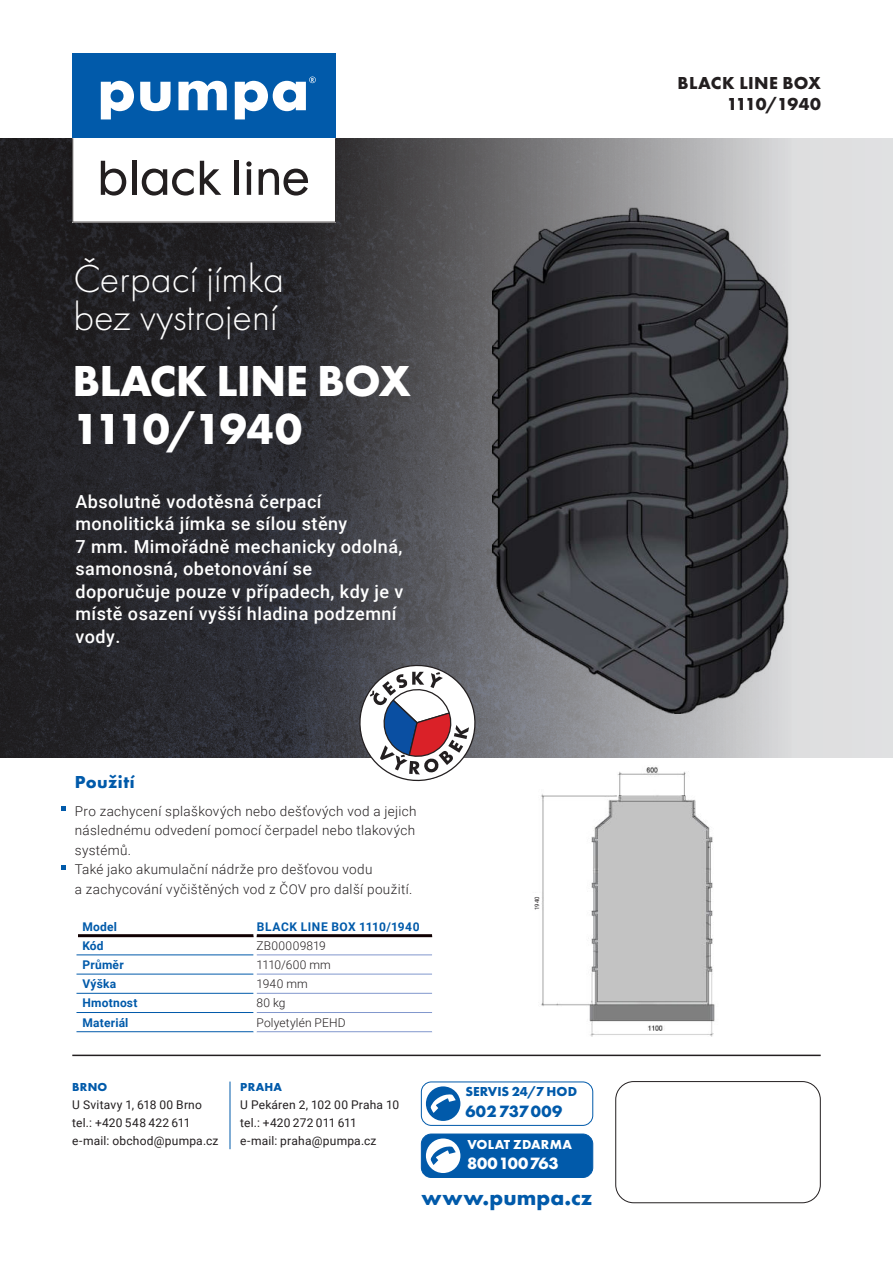
<style>
.page{position:relative;width:893px;height:1263px;background:#fff}
.page>*{position:absolute;margin:0;border:0;box-sizing:border-box;transform-origin:0 0}
.t1{font:700 45px/48px "Futura PT";letter-spacing:-.015em;color:#fff}
.t2{font:300 40.5px/37.5px "Futura PT";color:#fff}
.t3{font:700 22.5px "Futura PT";letter-spacing:.005em;color:#015aaa}
.t4{font:500 18px/22.5px "Roboto";letter-spacing:.025em;color:#fff}
.t5{font:700 18px/21px "Futura PT";letter-spacing:.01em;color:#231f20;text-align:right}
.t6{font:700 18px "Futura PT";letter-spacing:.025em;color:#015aaa}
.t7{font:700 16.95px "Futura PT";letter-spacing:.015em;color:#015aaa}
.t8{font:700 16.95px "Futura PT";letter-spacing:-.015em;color:#fff}
.t9{font:300 13.5px/19.5px "Roboto";letter-spacing:.025em;color:#231f20}
.t10{font:700 13.5px "Futura PT";letter-spacing:.005em;color:#015aaa}
.t11{font:700 13.5px "Futura PT";letter-spacing:.015em;color:#fff}
.t12{font:12px/18px "Roboto";letter-spacing:.015em;color:#231f20}
.t13{font:700 12px "Roboto";letter-spacing:.02em;color:#015aaa}
.t14{font:300 12px "Roboto";letter-spacing:.015em;color:#231f20}
.t15{font:700 12px "Roboto";letter-spacing:.05em;color:#015aaa}
.t16{font:300 12px "Roboto";letter-spacing:-.01em;color:#231f20}
.t17{font:700 12px "Futura PT";letter-spacing:.02em;color:#015aaa}
.t18{font:6px "Roboto";color:#231f20}
</style>
<div class="page">
<div style="left:0;top:139px;width:893px;height:618px;background:#dfdfe0"></div>
<img style="left:0;top:139px;width:778px;height:618px">
<div style="left:72px;top:54px;width:264px;height:84px;background:#015aaa"></div>
<svg style="left:101px;top:81px;width:33px;height:38px"></svg>
<svg style="left:140px;top:82px;width:31px;height:29px"></svg>
<svg style="left:178px;top:81px;width:49px;height:29px"></svg>
<svg style="left:235px;top:77px;width:81px;height:42px"></svg>
<svg style="left:72px;top:138px;width:264px;height:85px;background:#e4e4e4"></svg>
<svg style="left:61px;top:807px;width:4px;height:4px"></svg>
<svg style="left:61px;top:866px;width:4px;height:4px"></svg>
<hr style="left:76px;top:955px;width:178px;height:1px;background:#015aaa">
<hr style="left:76px;top:974px;width:178px;height:1px;background:#015aaa">
<hr style="left:76px;top:993px;width:178px;height:1px;background:#015aaa">
<hr style="left:76px;top:1012px;width:178px;height:1px;background:#015aaa">
<hr style="left:76px;top:1031px;width:178px;height:1px;background:#015aaa">
<hr style="left:257px;top:955px;width:175px;height:1px;background:#8197cd">
<hr style="left:257px;top:974px;width:175px;height:1px;background:#8197cd">
<hr style="left:257px;top:993px;width:175px;height:1px;background:#8197cd">
<hr style="left:257px;top:1012px;width:175px;height:1px;background:#8197cd">
<hr style="left:257px;top:1031px;width:175px;height:1px;background:#8197cd">
<hr style="left:78px;top:934px;width:176px;height:3px;background:#100002">
<hr style="left:257px;top:934px;width:175px;height:3px;background:#100002">
<hr style="left:72px;top:1054px;width:749px;height:2px;background:#231f20">
<hr style="left:230px;top:1081px;width:1px;height:68px;background:#015aaa">
<div style="left:615px;top:1081px;width:206px;height:122px;border:1px solid #231f20;border-radius:18px"></div>
<svg style="left:426px;top:1086px;width:34px;height:35px"></svg>
<div style="left:421px;top:1081px;width:172px;height:45px;border:1px solid #015aaa;border-radius:10px"></div>
<div style="left:421px;top:1134px;width:172px;height:43px;background:#015aaa;border-radius:10px"></div>
<div style="left:421px;top:1134px;width:172px;height:44px;border:1px solid #015aaa;border-radius:10px"></div>
<svg style="left:426px;top:1138px;width:34px;height:35px"></svg>
<img style="left:541px;top:767px;width:174px;height:270px">
<img style="left:493px;top:207px;width:296px;height:506px">
<svg style="left:352px;top:657px;width:129px;height:125px"></svg>
<h2 class="t2" style="left:73px;top:261px;width:212px">Čerpací jímka bez vystrojení</h2>
<h1 class="t1" style="left:72px;top:360px;width:340px">BLACK LINE BOX<br>1110/1940</h1>
<h3 class="t4" style="left:75px;top:490px;width:329px">Absolutně vodotěsná čerpací monolitická jímka se sílou stěny<br>7 mm. Mimořádně mechanicky odolná, samonosná, obetonování se doporučuje pouze v případech, kdy je v místě osazení vyšší hladina podzemní vody.</h3>
<h3 class="t6" style="left:75px;top:774px;width:61px">Použití</h3>
<p class="t9" style="left:75px;top:801px;width:343px">Pro zachycení splaškových nebo dešťových vod a jejich následnému odvedení pomocí čerpadel nebo tlakových systémů.<br>Také jako akumulační nádrže pro dešťovou vodu<br>a zachycování vyčištěných vod z ČOV pro další použití.</p>
<p class="t13" style="left:82px;top:921px;width:36px">Model</p>
<p class="t15" style="left:257px;top:921px;width:164px">BLACK LINE BOX 1110/1940</p>
<p class="t13" style="left:82px;top:941px;width:23px">Kód</p>
<p class="t14" style="left:257px;top:941px;width:71px">ZB00009819</p>
<p class="t13" style="left:82px;top:956px;width:43px">Průměr</p>
<p class="t16" style="left:257px;top:960px;width:76px">1110/600 mm</p>
<p class="t13" style="left:82px;top:979px;width:35px">Výška</p>
<p class="t14" style="left:257px;top:979px;width:53px">1940 mm</p>
<p class="t13" style="left:82px;top:995px;width:56px">Hmotnost</p>
<p class="t14" style="left:257px;top:998px;width:30px">80 kg</p>
<p class="t13" style="left:82px;top:1014px;width:47px">Materiál</p>
<p class="t14" style="left:257px;top:1014px;width:91px">Polyetylén PEHD</p>
<p class="t17" style="left:72px;top:1082px;width:37px">BRNO</p>
<p class="t12" style="left:72px;top:1095px;width:148px">U Svitavy 1, 618 00 Brno tel.: +420 548 422 611 e-mail: obchod@pumpa.cz</p>
<p class="t17" style="left:240px;top:1082px;width:43px">PRAHA</p>
<p class="t12" style="left:240px;top:1095px;width:160px">U Pekáren 2, 102 00 Praha 10 tel.: +420 272 011 611<br>e-mail: praha@pumpa.cz</p>
<p class="t18" style="left:533px;top:910px;width:15px;rotate:-90deg">1940</p>
<p class="t10" style="left:465px;top:1086px;width:113px">SERVIS 24/7 HOD</p>
<p class="t7" style="left:465px;top:1104px;width:99px">602 737 009</p>
<p class="t11" style="left:467px;top:1139px;width:106px">VOLAT ZDARMA</p>
<p class="t8" style="left:467px;top:1157px;width:93px">800 100 763</p>
<h3 class="t3" style="left:421px;top:1188px;width:173px">www.pumpa.cz</h3>
<h3 class="t5" style="left:678px;top:73px;width:145px">BLACK LINE BOX<br>1110/1940</h3>
</div>
